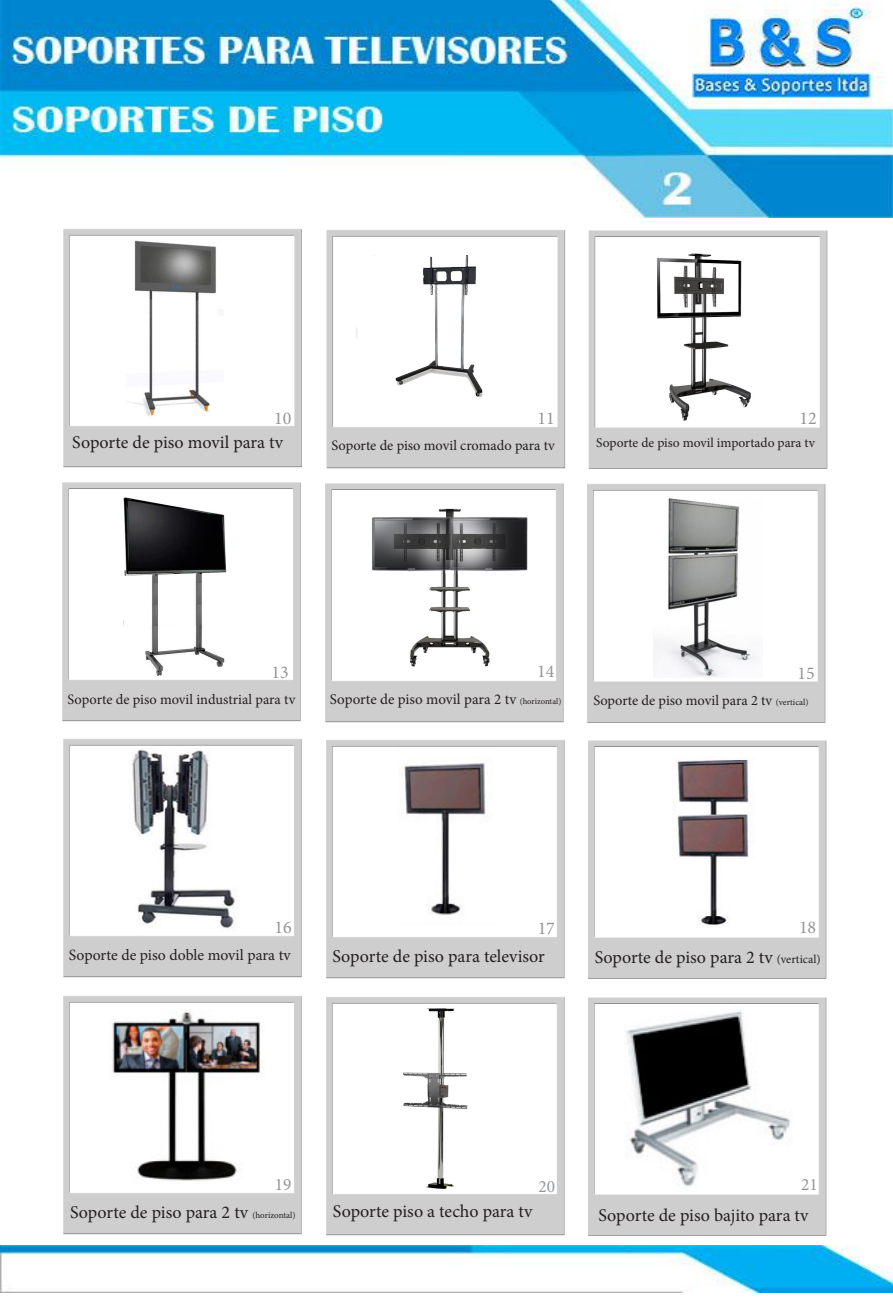
<style>
.page{position:relative;width:893px;height:1297px;background:#fff}
.page>*{position:absolute;margin:0;border:0;box-sizing:border-box;transform-origin:0 0}
.t1{font:18px "Minion Pro";color:#231f20}
.t2{font:18px "Minion Pro";color:#939598}
.t3{font:17.25px "Minion Pro";color:#939598}
.t4{font:15.6px "Minion Pro";color:#231f20}
.t5{font:15px "Minion Pro";color:#231f20}
.t6{font:14.4px "Minion Pro";color:#231f20}
.t7{font:13.5px "Minion Pro";color:#231f20}
.s1{font-size:8.7px}
.s2{font-size:9px}
.s3{font-size:12px}
</style>
<div class="page">
<img style="left:54px;top:739px;width:782px;height:507px">
<img style="left:62px;top:229px;width:766px;height:494px">
<img style="left:126px;top:237px;width:97px;height:181px">
<img style="left:338px;top:255px;width:213px;height:144px">
<img style="left:654px;top:242px;width:99px;height:182px">
<img style="left:370px;top:503px;width:159px;height:170px">
<img style="left:121px;top:495px;width:107px;height:181px">
<img style="left:653px;top:496px;width:109px;height:182px">
<img style="left:91px;top:747px;width:178px;height:183px">
<img style="left:399px;top:747px;width:94px;height:178px">
<img style="left:673px;top:756px;width:82px;height:171px">
<img style="left:110px;top:1009px;width:155px;height:175px">
<img style="left:400px;top:1005px;width:74px;height:185px">
<img style="left:612px;top:1006px;width:180px;height:185px">
<img style="left:1px;top:1246px;width:892px;height:46px">
<img style="left:1px;top:0;width:892px;height:218px">
<p class="t2" style="left:274px;top:406px;width:19px">10</p>
<p class="t2" style="left:537px;top:406px;width:19px">11</p>
<p class="t2" style="left:799px;top:406px;width:19px">12</p>
<p class="t1" style="left:72px;top:430px;width:212px">Soporte de piso movil para tv</p>
<p class="t6" style="left:331px;top:436px;width:225px">Soporte de piso movil cromado para tv</p>
<p class="t7" style="left:596px;top:434px;width:220px">Soporte de piso movil importado para tv</p>
<p class="t2" style="left:271px;top:660px;width:19px">13</p>
<p class="t2" style="left:537px;top:659px;width:19px">14</p>
<p class="t2" style="left:797px;top:661px;width:19px">15</p>
<p class="t6" style="left:68px;top:690px;width:229px">Soporte de piso movil industrial para tv</p>
<p class="t5" style="left:330px;top:689px;width:233px">Soporte de piso movil para 2 tv <span class="s1">(horizontal)</span></p>
<p class="t6" style="left:593px;top:691px;width:217px">Soporte de piso movil para 2 tv <span class="s2">(vertical)</span></p>
<p class="t2" style="left:274px;top:915px;width:19px">16</p>
<p class="t2" style="left:538px;top:916px;width:19px">17</p>
<p class="t2" style="left:799px;top:915px;width:19px">18</p>
<p class="t4" style="left:69px;top:945px;width:223px">Soporte de piso doble movil para tv</p>
<p class="t1" style="left:333px;top:944px;width:214px">Soporte de piso para televisor</p>
<p class="t1" style="left:595px;top:945px;width:227px">Soporte de piso para 2 tv <span class="s3">(vertical)</span></p>
<p class="t3" style="left:275px;top:1173px;width:18px">19</p>
<p class="t3" style="left:538px;top:1174px;width:18px">20</p>
<p class="t3" style="left:801px;top:1173px;width:18px">21</p>
<p class="t1" style="left:70px;top:1200px;width:227px">Soporte de piso para 2 tv <span class="s2">(horizontal)</span></p>
<p class="t1" style="left:333px;top:1199px;width:201px">Soporte piso a techo para tv</p>
<p class="t1" style="left:598px;top:1203px;width:212px">Soporte de piso bajito para tv</p>
</div>
